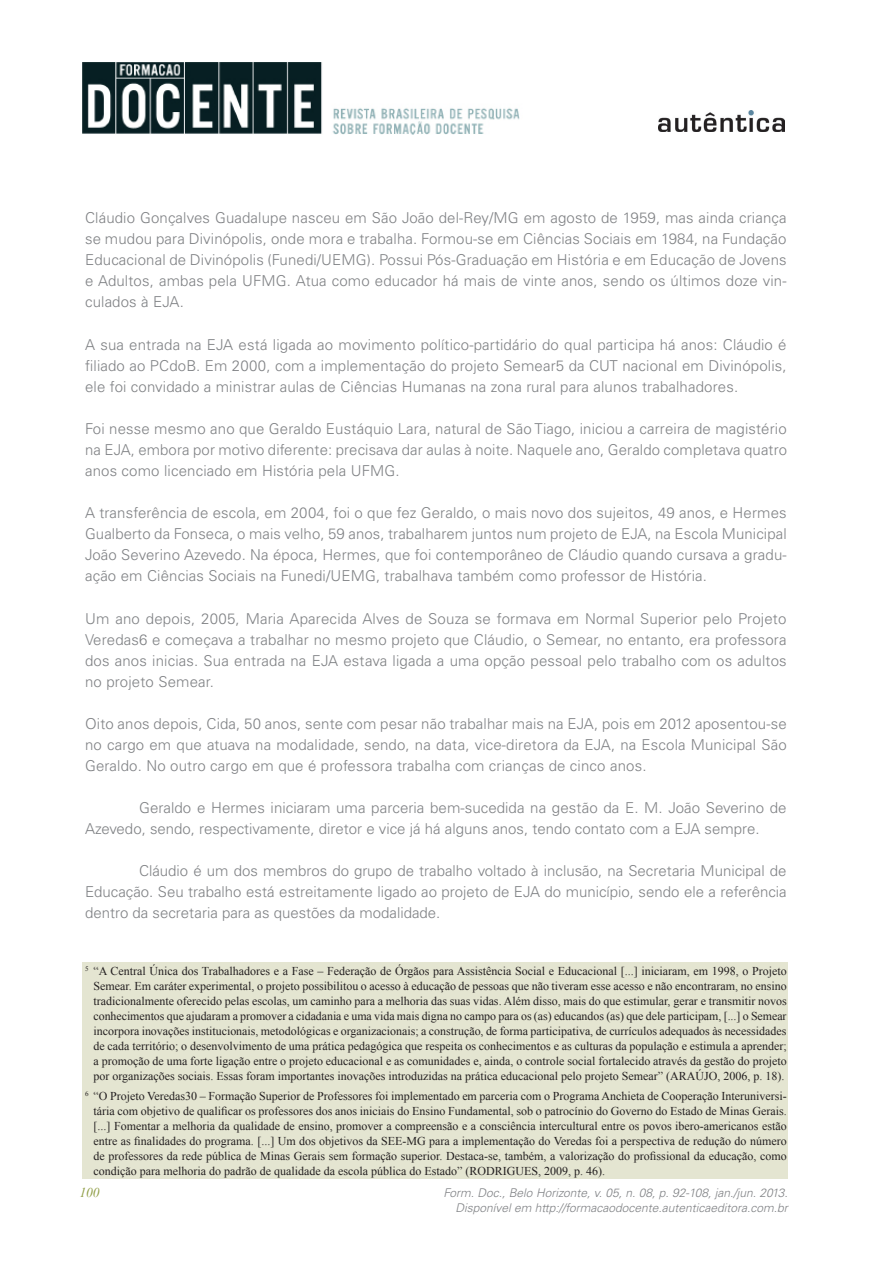
<style>
.page{position:relative;width:893px;height:1263px;background:#fff}
.page>*{position:absolute;margin:0;border:0;box-sizing:border-box;transform-origin:0 0}
.Texto_corrido{font:300 15px/21px "Univers LT Std";letter-spacing:.01em;color:#808285;text-align:justify}
.t1{font:italic 13.5px "Times New Roman";color:#919f48}
.Nota_de_Rodape{font:12px/15px "Times New Roman";color:#231f20;text-align:justify}
.t2{font:italic 300 12px/14.4px "Univers LT Std";color:#808285;text-align:right}
</style>
<div class="page">
<img style="left:83px;top:63px;width:437px;height:72px">
<img style="left:658px;top:110px;width:127px;height:22px">
<div style="left:83px;top:962px;width:705px;height:216px;background:#e4e5d1"></div>
<p class="Texto_corrido" style="left:85px;top:208px;width:703px">Cláudio Gonçalves Guadalupe nasceu em São João del-Rey/MG em agosto de 1959, mas ainda criança se mudou para Divinópolis, onde mora e trabalha. Formou-se em Ciências Sociais em 1984, na Fundação Educacional de Divinópolis (Funedi/UEMG). Possui Pós-Graduação em História e em Educação de Jovens e Adultos, ambas pela UFMG. Atua como educador há mais de vinte anos, sendo os últimos doze vin&shy;culados à EJA.</p>
<p class="Texto_corrido" style="left:85px;top:334px;width:703px">A sua entrada na EJA está ligada ao movimento político-partidário do qual participa há anos: Cláudio é filiado ao PCdoB. Em 2000, com a implementação do projeto Semear5 da CUT nacional em Divinópolis, ele foi convidado a ministrar aulas de Ciências Humanas na zona rural para alunos trabalhadores.</p>
<p class="Texto_corrido" style="left:85px;top:418px;width:703px">Foi nesse mesmo ano que Geraldo Eustáquio Lara, natural de São Tiago, iniciou a carreira de magistério na EJA, embora por motivo diferente: precisava dar aulas à noite. Naquele ano, Geraldo completava quatro anos como licenciado em História pela UFMG.</p>
<p class="Texto_corrido" style="left:85px;top:502px;width:703px">A transferência de escola, em 2004, foi o que fez Geraldo, o mais novo dos sujeitos, 49 anos, e Hermes Gualberto da Fonseca, o mais velho, 59 anos, trabalharem juntos num projeto de EJA, na Escola Municipal João Severino Azevedo. Na época, Hermes, que foi contemporâneo de Cláudio quando cursava a gradu&shy;ação em Ciências Sociais na Funedi/UEMG, trabalhava também como professor de História.</p>
<p class="Texto_corrido" style="left:85px;top:608px;width:703px">Um ano depois, 2005, Maria Aparecida Alves de Souza se formava em Normal Superior pelo Projeto Veredas6 e começava a trabalhar no mesmo projeto que Cláudio, o Semear, no entanto, era professora dos anos inicias. Sua entrada na EJA estava ligada a uma opção pessoal pelo trabalho com os adultos no projeto Semear.</p>
<p class="Texto_corrido" style="left:85px;top:713px;width:703px">Oito anos depois, Cida, 50 anos, sente com pesar não trabalhar mais na EJA, pois em 2012 aposentou-se no cargo em que atuava na modalidade, sendo, na data, vice-diretora da EJA, na Escola Municipal São Geraldo. No outro cargo em que é professora trabalha com crianças de cinco anos.</p>
<p class="Texto_corrido" style="left:85px;top:797px;width:703px;text-indent:54px">Geraldo e Hermes iniciaram uma parceria bem-sucedida na gestão da E. M. João Severino de<br>Azevedo, sendo, respectivamente, diretor e vice já há alguns anos, tendo contato com a EJA sempre.</p>
<p class="Texto_corrido" style="left:85px;top:860px;width:703px;text-indent:54px">Cláudio é um dos membros do grupo de trabalho voltado à inclusão, na Secretaria Municipal de Educação. Seu trabalho está estreitamente ligado ao projeto de EJA do município, sendo ele a referência dentro da secretaria para as questões da modalidade.</p>
<p class="Nota_de_Rodape" style="left:94px;top:963px;width:695px;text-indent:-8px"><sup>5</sup> “A Central Única dos Trabalhadores e a Fase – Federação de Órgãos para Assistência Social e Educacional [...] iniciaram, em 1998, o Projeto Semear. Em caráter experimental, o projeto possibilitou o acesso à educação de pessoas que não tiveram esse acesso e não encontraram, no ensino tradicionalmente oferecido pelas escolas, um caminho para a melhoria das suas vidas. Além disso, mais do que estimular, gerar e transmitir novos conhecimentos que ajudaram a promover a cidadania e uma vida mais digna no campo para os (as) educandos (as) que dele participam, [...] o Semear incorpora inovações institucionais, metodológicas e organizacionais; a construção, de forma participativa, de currículos adequados às necessidades de cada território; o desenvolvimento de uma prática pedagógica que respeita os conhecimentos e as culturas da população e estimula a aprender; a promoção de uma forte ligação entre o projeto educacional e as comunidades e, ainda, o controle social fortalecido através da gestão do projeto por organizações sociais. Essas foram importantes inovações introduzidas na prática educacional pelo projeto Semear” (ARAÚJO, 2006, p. 18).</p>
<p class="Nota_de_Rodape" style="left:94px;top:1088px;width:695px;text-indent:-8px"><sup>6</sup> “O Projeto Veredas30 – Formação Superior de Professores foi implementado em parceria com o Programa Anchieta de Cooperação Interuniversi&shy;tária com objetivo de qualificar os professores dos anos iniciais do Ensino Fundamental, sob o patrocínio do Governo do Estado de Minas Gerais. [...] Fomentar a melhoria da qualidade de ensino, promover a compreensão e a consciência intercultural entre os povos ibero-americanos estão entre as finalidades do programa. [...] Um dos objetivos da SEE-MG para a implementação do Veredas foi a perspectiva de redução do número de professores da rede pública de Minas Gerais sem formação superior. Destaca-se, também, a valorização do profissional da educação, como condição para melhoria do padrão de qualidade da escola pública do Estado” (RODRIGUES, 2009, p. 46).</p>
<p class="t1" style="left:79px;top:1183px;width:22px">100</p>
<p class="t2" style="left:443px;top:1186px;width:346px">Form. Doc., Belo Horizonte, v. 05, n. 08, p. 92-108, jan./jun. 2013.<br>Disponível em http://formacaodocente.autenticaeditora.com.br</p>
</div>
